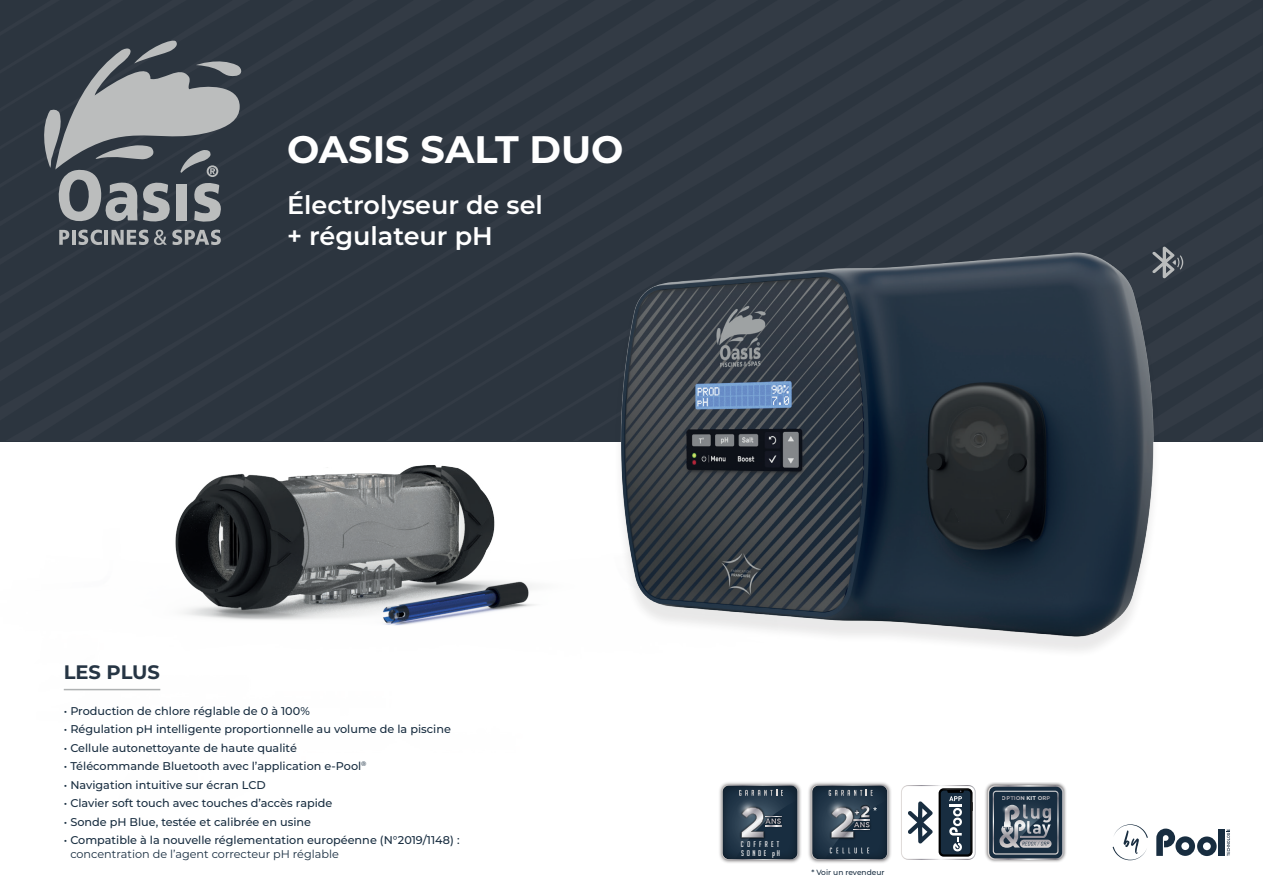
<style>
.page{position:relative;width:1263px;height:893px;background:#fff}
.page>*{position:absolute;margin:0;border:0;box-sizing:border-box;transform-origin:0 0}
.t1{font:700 38.25px "Montserrat";color:#fff}
.t2{font:600 25.5px/30.6px "Montserrat";color:#fff}
.t3{font:700 19.5px "Montserrat";color:#263544}
.t4{font:500 11.25px "Montserrat";color:#182d40}
.t5{font:11.25px "Montserrat";color:#182d40}
.t6{font:8.1px/8.6px "Big Noodle Titling";letter-spacing:.4em;color:#dcdddf}
.t7{font:500 7.5px "Montserrat";color:#182d40}
</style>
<div class="page">
<div style="left:1194px;top:0;width:59px;height:158px;background:#333b45"></div>
<div style="left:1194px;top:158px;width:68px;height:89px;background:#333b45"></div>
<img style="left:0;top:0;width:1194px;height:861px">
<img style="left:542px;top:184px;width:692px;height:616px">
<svg style="left:1113px;top:824px;width:35px;height:36px"></svg>
<div style="left:1219px;top:829px;width:6px;height:27px;background:#182d40"></div>
<svg style="left:1156px;top:829px;width:61px;height:27px"></svg>
<svg style="left:1227px;top:829px;width:3px;height:27px"></svg>
<svg style="left:999px;top:247px;width:263px;height:194px;background:#313c47"></svg>
<hr style="left:64px;top:689px;width:96px;height:1px;background:#aeb1b2">
<div style="left:718px;top:781px;width:84px;height:82px;background:#231f20;opacity:.75"></div>
<svg style="left:722px;top:785px;width:76px;height:75px;background:#334353"></svg>
<svg style="left:734px;top:796px;width:27px;height:27px"></svg>
<div style="left:808px;top:781px;width:84px;height:82px;background:#231f20;opacity:.75"></div>
<svg style="left:811px;top:785px;width:77px;height:75px;background:#3a4a59"></svg>
<svg style="left:901px;top:785px;width:75px;height:75px"></svg>
<div style="left:984px;top:782px;width:83px;height:81px;background:#231f20;opacity:.75"></div>
<svg style="left:988px;top:785px;width:76px;height:75px;background:#5c6874"></svg>
<svg style="left:994px;top:785px;width:67px;height:20px"></svg>
<h1 class="t1" style="left:287px;top:122px;width:338px">OASIS SALT DUO</h1>
<h2 class="t2" style="left:287px;top:188px;width:257px">Électrolyseur de sel + régulateur pH</h2>
<h3 class="t3" style="left:64px;top:658px;width:98px">LES PLUS</h3>
<p class="t4" style="left:64px;top:703px;width:248px">• Production de chlore réglable de 0 à 100%</p>
<p class="t4" style="left:64px;top:721px;width:389px">• Régulation pH intelligente proportionnelle au volume de la piscine</p>
<p class="t4" style="left:64px;top:740px;width:235px">• Cellule autonettoyante de haute qualité</p>
<p class="t4" style="left:64px;top:758px;width:304px">• Télécommande Bluetooth avec l’application e-Pool<sup>®</sup></p>
<p class="t4" style="left:64px;top:777px;width:203px">• Navigation intuitive sur écran LCD</p>
<p class="t4" style="left:64px;top:795px;width:270px">• Clavier soft touch avec touches d’accès rapide</p>
<p class="t4" style="left:64px;top:814px;width:249px">• Sonde pH Blue, testée et calibrée en usine</p>
<p class="t4" style="left:64px;top:832px;width:397px">• Compatible à la nouvelle réglementation européenne (N°2019/1148) :</p>
<p class="t5" style="left:70px;top:846px;width:270px">concentration de l’agent correcteur pH réglable</p>
<p class="t6" style="left:741px;top:840px;width:40px">COFFRET<br>SONDE</p>
<p class="t6" style="left:772px;top:849px;width:9px">HP</p>
<p class="t7" style="left:811px;top:867px;width:75px">* Voir un revendeur</p>
</div>
